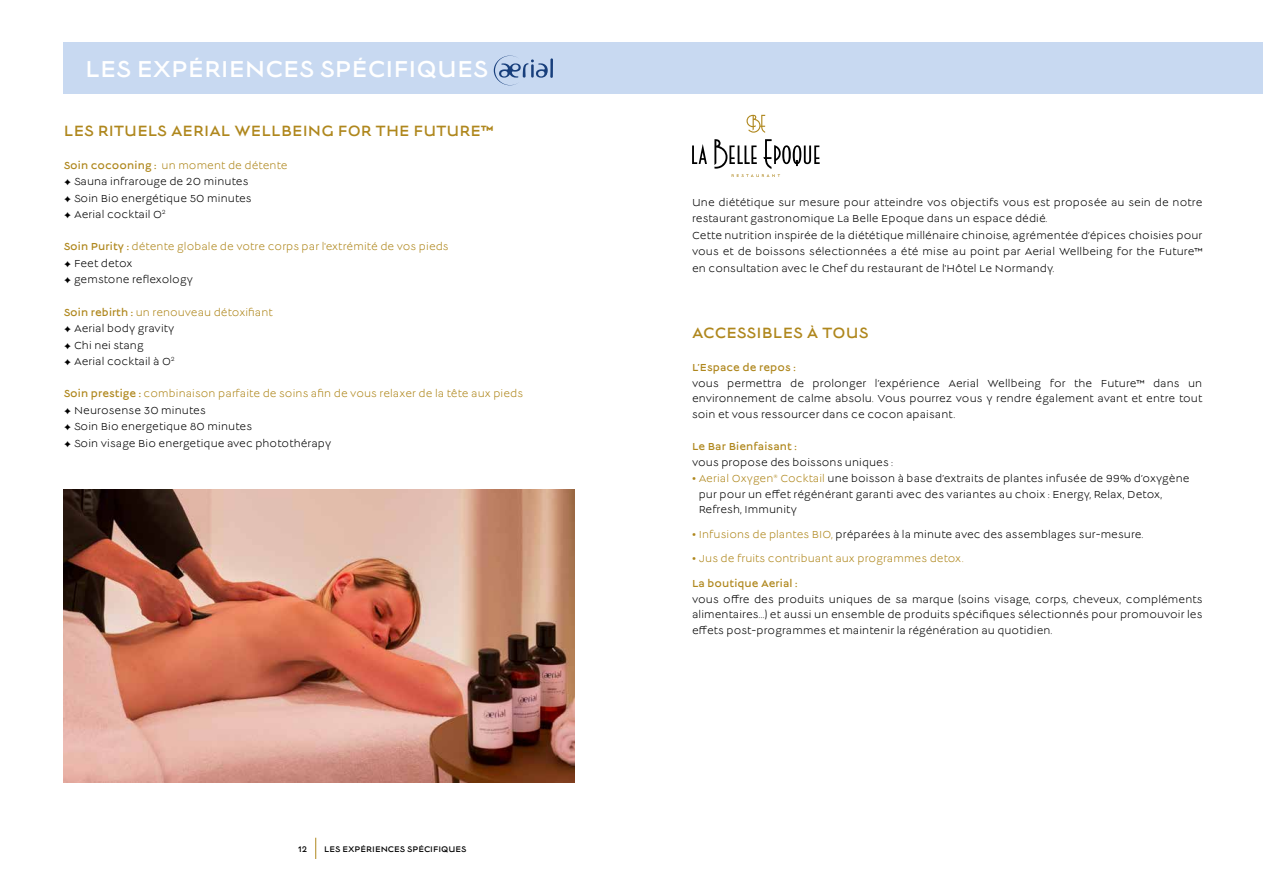
<style>
.page{position:relative;width:1263px;height:893px;background:#fff}
.page>*{position:absolute;margin:0;border:0;box-sizing:border-box;transform-origin:0 0}
.t1{font:25.5px "Lucien";color:#fff}
.t2{font:16.5px "Lucien";letter-spacing:.01em;color:#af871d}
.t3{font:11.25px/16.5px "Lucien";letter-spacing:.01em;color:#000}
.t4{font:11.25px/16.5px "Lucien";letter-spacing:.01em;color:#af871d}
.t5{font:11.25px "Lucien";letter-spacing:.01em;color:#af871d}
.t6{font:9px "Lucien";color:#000}
.s1{color:#af871d}
.s2{font-style:inherit}
.s3{color:#000}
</style>
<div class="page">
<svg style="left:315px;top:838px;width:1px;height:21px"></svg>
<div style="left:64px;top:43px;width:1199px;height:51px;background:#c8d9f1"></div>
<svg style="left:494px;top:56px;width:59px;height:29px"></svg>
<img style="left:64px;top:489px;width:510px;height:293px">
<svg style="left:692px;top:144px;width:15px;height:20px"></svg>
<svg style="left:714px;top:139px;width:106px;height:38px"></svg>
<svg style="left:746px;top:115px;width:19px;height:18px"></svg>
<h1 class="t1" style="left:85px;top:58px;width:405px">LES EXPÉRIENCES SPÉCIFIQUES</h1>
<h2 class="t2" style="left:64px;top:123px;width:431px">LES RITUELS AERIAL WELLBEING FOR THE FUTURE™</h2>
<p class="t3" style="left:64px;top:158px;width:225px"><span class="s1">Soin cocooning :</span> <span class="s1">un moment de détente </span><span class="s2">♢</span> Sauna infrarouge de 20 minutes<br><span class="s2">♢</span> Soin Bio energétique 50 minutes<br><span class="s2">♢</span> Aerial cocktail O<sup>2</sup></p>
<p class="t4" style="left:64px;top:239px;width:386px"><span class="s2">Soin Purity :</span> détente globale de votre corps par l'extrémité de vos pieds <span class="s3">♢</span> <span class="s3">Feet detox<br></span><span class="s3">♢</span> <span class="s3">gemstone reflexology</span></p>
<p class="t3" style="left:64px;top:305px;width:210px"><span class="s1">Soin rebirth :</span> <span class="s1">un renouveau détoxifiant </span><span class="s2">♢</span> Aerial body gravity<br><span class="s2">♢</span> Chi nei stang<br><span class="s2">♢</span> Aerial cocktail à O<sup>2</sup></p>
<p class="t3" style="left:64px;top:386px;width:461px"><span class="s1">Soin prestige :</span> <span class="s1">combinaison parfaite de soins afin de vous relaxer de la tête aux pieds </span><span class="s2">♢</span> Neurosense 30 minutes<br><span class="s2">♢</span> Soin Bio energetique 80 minutes<br><span class="s2">♢</span> Soin visage Bio energetique avec photothérapy</p>
<p class="t6" style="left:298px;top:845px;width:10px">12</p>
<p class="t6" style="left:324px;top:845px;width:144px">LES EXPÉRIENCES SPÉCIFIQUES</p>
<p class="t3" style="left:692px;top:195px;width:512px">Une diététique sur mesure pour atteindre vos objectifs vous est proposée au sein de notre restaurant gastronomique La Belle Epoque dans un espace dédié.<br>Cette nutrition inspirée de la diététique millénaire chinoise, agrémentée d’épices choisies pour vous et de boissons sélectionnées a été mise au point par Aerial Wellbeing for the Future™ en consultation avec le Chef du restaurant de l'Hôtel Le Normandy.</p>
<h2 class="t2" style="left:692px;top:325px;width:178px">ACCESSIBLES À TOUS</h2>
<p class="t5" style="left:692px;top:362px;width:105px">L’Espace de repos :</p>
<p class="t3" style="left:692px;top:376px;width:512px;line-height:15.8px;text-align:justify">vous permettra de prolonger l’expérience Aerial Wellbeing for the Future™ dans un environnement de calme absolu. Vous pourrez vous y rendre également avant et entre tout soin et vous ressourcer dans ce cocon apaisant.</p>
<p class="t5" style="left:692px;top:442px;width:106px">Le Bar Bienfaisant :</p>
<p class="t3" style="left:692px;top:455px;width:203px">vous propose des boissons uniques :</p>
<p class="t3" style="left:699px;top:471px;width:492px;line-height:15.8px;text-indent:-7px"><span class="s1">• Aerial Oxygen</span><sup>®</sup> <span class="s1">Cocktail</span> une boisson à base d’extraits de plantes infusée de 99% d’oxygène pur pour un effet régénérant garanti avec des variantes au choix : Energy, Relax, Detox,<br>Refresh, Immunity</p>
<p class="t3" style="left:692px;top:526px;width:453px"><span class="s1">• Infusions de plantes BIO,</span> préparées à la minute avec des assemblages sur-mesure.</p>
<p class="t4" style="left:692px;top:551px;width:273px">• Jus de fruits contribuant aux programmes detox.</p>
<p class="t5" style="left:692px;top:578px;width:107px">La boutique Aerial :</p>
<p class="t3" style="left:692px;top:592px;width:512px;line-height:15.8px;text-align:justify">vous offre des produits uniques de sa marque (soins visage, corps, cheveux, compléments alimentaires…) et aussi un ensemble de produits spécifiques sélectionnés pour promouvoir les effets post-programmes et maintenir la régénération au quotidien.</p>
</div>
